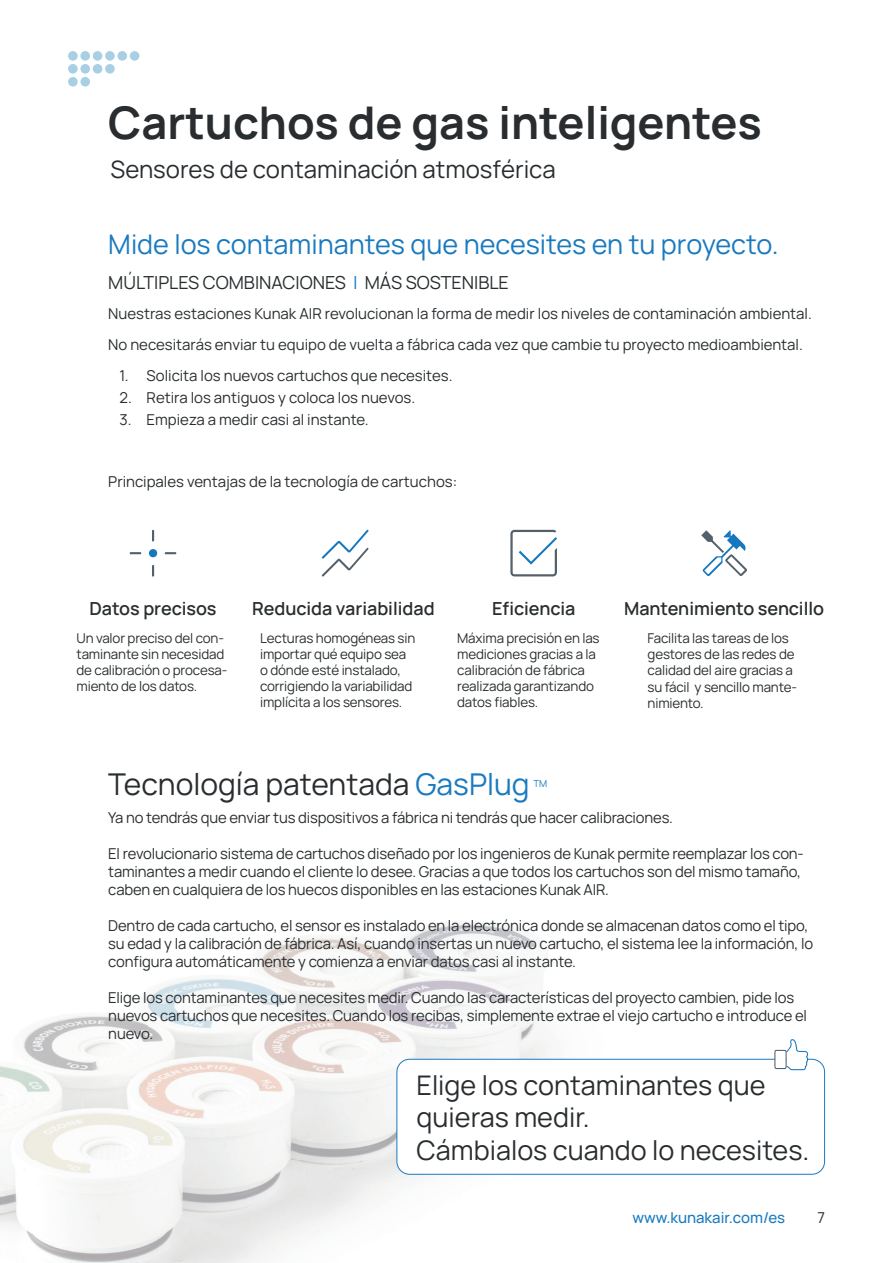
<style>
.page{position:relative;width:893px;height:1263px;background:#fff}
.page>*{position:absolute;margin:0;border:0;box-sizing:border-box;transform-origin:0 0}
.t1{font:700 45px "Manrope";color:#292d2f}
.t2{font:30px "Manrope";color:#292d2f}
.t3{font:27px/32.4px "Manrope";color:#292d2f}
.t4{font:27px "Manrope";color:#197ac0}
.t5{font:24px "Manrope";color:#292d2f}
.t6{font:600 18px "Manrope";color:#292d2f}
.t7{font:18px "Manrope";color:#292d2f}
.t8{font:15px/18px "Manrope";letter-spacing:-.01em;color:#292d2f}
.t9{font:500 15px "Manrope";color:#197ac0}
.t10{font:13.5px/16.2px "Manrope";letter-spacing:-.01em;color:#292d2f}
.t11{font:9.6px "Manrope";color:#197ac0}
.s1{color:#197ac0}
</style>
<div class="page">
<img style="left:0;top:924px;width:646px;height:339px">
<div style="left:68px;top:51px;width:10px;height:10px;background:#a9cfe5;border-radius:50%"></div>
<div style="left:80px;top:51px;width:10px;height:10px;background:#a9cfe5;border-radius:50%"></div>
<div style="left:93px;top:51px;width:9px;height:10px;background:#a9cfe5;border-radius:50%"></div>
<div style="left:105px;top:51px;width:10px;height:10px;background:#a9cfe5;border-radius:50%"></div>
<div style="left:117px;top:51px;width:10px;height:10px;background:#a9cfe5;border-radius:50%"></div>
<div style="left:130px;top:51px;width:9px;height:10px;background:#a9cfe5;border-radius:50%"></div>
<div style="left:68px;top:64px;width:10px;height:10px;background:#a9cfe5;border-radius:50%"></div>
<div style="left:80px;top:64px;width:10px;height:10px;background:#a9cfe5;border-radius:50%"></div>
<div style="left:93px;top:64px;width:9px;height:10px;background:#a9cfe5;border-radius:50%"></div>
<div style="left:105px;top:64px;width:10px;height:10px;background:#a9cfe5;border-radius:50%"></div>
<div style="left:68px;top:77px;width:10px;height:10px;background:#a9cfe5;border-radius:50%"></div>
<div style="left:80px;top:77px;width:10px;height:10px;background:#a9cfe5;border-radius:50%"></div>
<svg style="left:130px;top:530px;width:46px;height:46px"></svg>
<svg style="left:322px;top:530px;width:46px;height:46px"></svg>
<svg style="left:510px;top:530px;width:47px;height:46px"></svg>
<svg style="left:701px;top:530px;width:46px;height:46px"></svg>
<div style="left:397px;top:1059px;width:428px;height:115px;background:#fff;border-radius:13px"></div>
<div style="left:396px;top:1059px;width:429px;height:116px;border:1px solid #197ac0;border-radius:13px"></div>
<svg style="left:774px;top:1039px;width:34px;height:31px"></svg>
<h1 class="t1" style="left:108px;top:91px;width:655px">Cartuchos de gas inteligentes</h1>
<h3 class="t5" style="left:111px;top:153px;width:447px">Sensores de contaminación atmosférica</h3>
<h3 class="t4" style="left:108px;top:226px;width:672px">Mide los contaminantes que necesites en tu proyecto.</h3>
<p class="t7" style="left:108px;top:270px;width:402px">MÚLTIPLES COMBINACIONES <span class="s1">|</span> MÁS SOSTENIBLE</p>
<p class="t8" style="left:108px;top:298px;width:705px;line-height:30.8px">Nuestras estaciones Kunak AIR revolucionan la forma de medir los niveles de contaminación ambiental.<br>No necesitarás enviar tu equipo de vuelta a fábrica cada vez que cambie tu proyecto medioambiental.</p>
<p class="t8" style="left:120px;top:365px;width:334px">1. Solicita los nuevos cartuchos que necesites.</p>
<p class="t8" style="left:120px;top:388px;width:297px">2. Retira los antiguos y coloca los nuevos.</p>
<p class="t8" style="left:120px;top:410px;width:251px">3. Empieza a medir casi al instante.</p>
<p class="t8" style="left:108px;top:471px;width:350px">Principales ventajas de la tecnología de cartuchos:</p>
<p class="t6" style="left:89px;top:596px;width:129px">Datos precisos</p>
<p class="t10" style="left:76px;top:629px;width:152px">Un valor preciso del con&shy;taminante sin necesidad de calibración o procesa&shy;miento de los datos.</p>
<p class="t6" style="left:252px;top:596px;width:184px">Reducida variabilidad</p>
<p class="t10" style="left:260px;top:629px;width:157px">Lecturas homogéneas sin importar qué equipo sea o dónde esté instalado, corrigiendo la variabilidad implícita a los sensores.</p>
<p class="t6" style="left:492px;top:596px;width:85px">Eficiencia</p>
<p class="t10" style="left:457px;top:629px;width:144px">Máxima precisión en las mediciones gracias a la calibración de fábrica realizada garantizando datos fiables.</p>
<h2 class="t2" style="left:108px;top:763px;width:423px">Tecnología patentada <span class="s1">GasPlug</span></h2>
<p class="t11" style="left:533px;top:776px;width:15px">TM</p>
<p class="t6" style="left:624px;top:596px;width:202px">Mantenimiento sencillo</p>
<p class="t10" style="left:648px;top:629px;width:151px">Facilita las tareas de los gestores de las redes de calidad del aire gracias a su fácil y sencillo mante&shy;nimiento.</p>
<p class="t8" style="left:108px;top:808px;width:566px">Ya no tendrás que enviar tus dispositivos a fábrica ni tendrás que hacer calibraciones.</p>
<p class="t8" style="left:108px;top:844px;width:697px">El revolucionario sistema de cartuchos diseñado por los ingenieros de Kunak permite reemplazar los con&shy;taminantes a medir cuando el cliente lo desee. Gracias a que todos los cartuchos son del mismo tamaño, caben en cualquiera de los huecos disponibles en las estaciones Kunak AIR.</p>
<p class="t8" style="left:108px;top:916px;width:706px">Dentro de cada cartucho, el sensor es instalado en la electrónica donde se almacenan datos como el tipo, su edad y la calibración de fábrica. Así, cuando insertas un nuevo cartucho, el sistema lee la información, lo configura automáticamente y comienza a enviar datos casi al instante.</p>
<p class="t8" style="left:108px;top:988px;width:700px">Elige los contaminantes que necesites medir. Cuando las características del proyecto cambien, pide los nuevos cartuchos que necesites. Cuando los recibas, simplemente extrae el viejo cartucho e introduce el nuevo.</p>
<h3 class="t3" style="left:417px;top:1067px;width:394px">Elige los contaminantes que quieras medir.<br>Cámbialos cuando lo necesites.</h3>
<p class="t9" style="left:632px;top:1207px;width:154px">www.kunakair.com/es</p>
<p class="t8" style="left:817px;top:1208px;width:9px">7</p>
</div>
